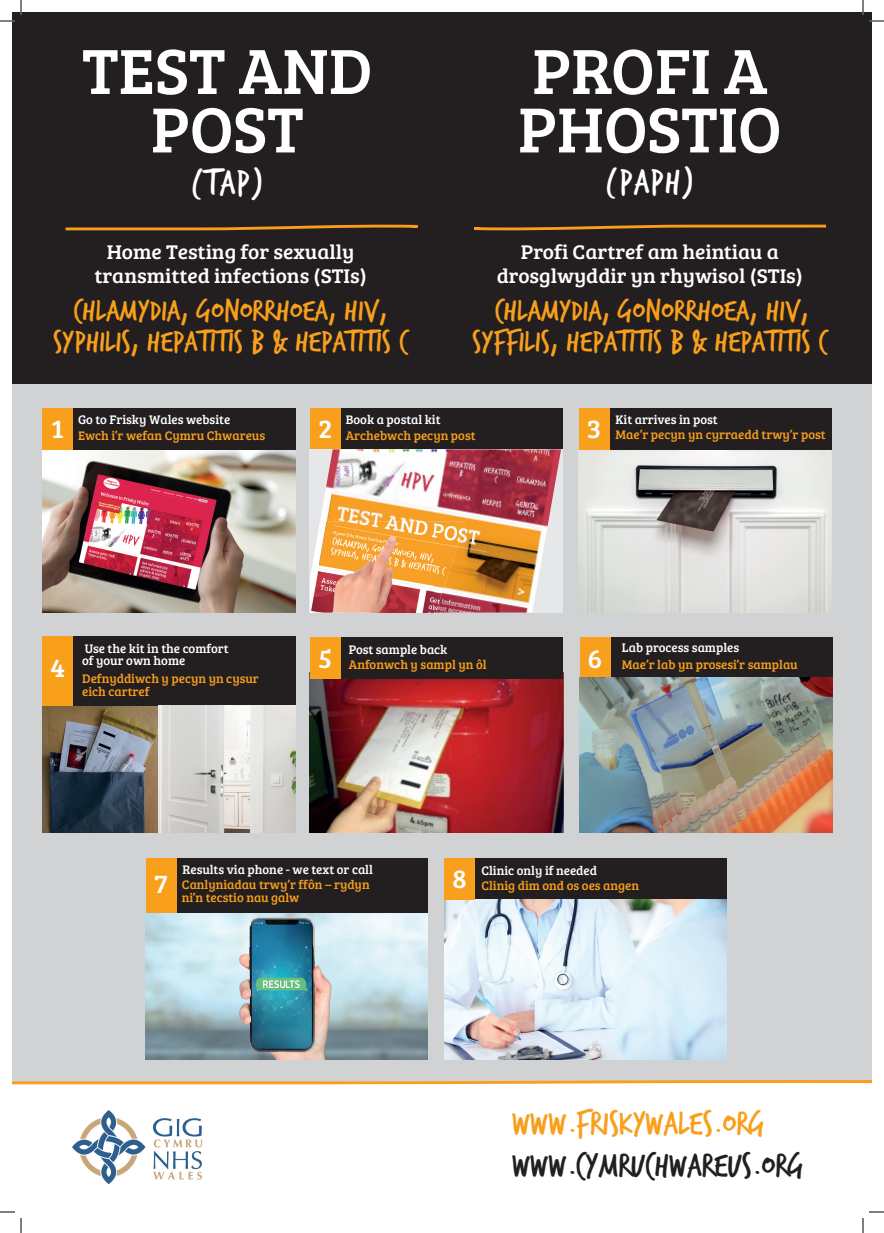
<style>
.page{position:relative;width:884px;height:1233px;background:#fff}
.page>*{position:absolute;margin:0;border:0;box-sizing:border-box;transform-origin:0 0}
.t1{font:65.8px/58.5px "Bree Serif";color:#fff}
.t2{font:38.5px "Trash Hand";letter-spacing:.03em;color:#fff}
.t3{font:36.1px "Trash Hand";color:#231f20}
.t4{font:36.1px "Trash Hand";color:#f89f1c}
.t5{font:32px/31.4px "Trash Hand";color:#f89f1c;text-align:center;scale:1.04 1}
.t6{font:26.7px "Bree Serif";color:#fff;scale:1.04 1}
.t7{font:20.5px/24.5px "Bree Serif";color:#fff;text-align:center;scale:1.04 1}
.t8{font:12.8px/12.8px "Bree Serif";color:#f89f1c}
.t9{font:12.8px/12.8px "Bree Serif";color:#fff}
.s1{color:#fff}
</style>
<div class="page">
<div style="left:12px;top:12px;width:859px;height:372px;background:#231f20"></div>
<div style="left:12px;top:384px;width:859px;height:698px;background:#d1d2d4"></div>
<img style="left:146px;top:913px;width:281px;height:146px">
<div style="left:475px;top:858px;width:251px;height:41px;background:#231f20"></div>
<img style="left:310px;top:679px;width:253px;height:153px">
<div style="left:341px;top:637px;width:222px;height:42px;background:#231f20"></div>
<div style="left:610px;top:637px;width:223px;height:55px;background:#231f20"></div>
<div style="left:176px;top:858px;width:251px;height:55px;background:#231f20"></div>
<svg style="left:65px;top:224px;width:353px;height:7px"></svg>
<svg style="left:474px;top:224px;width:353px;height:7px"></svg>
<img style="left:444px;top:899px;width:282px;height:160px">
<div style="left:310px;top:637px;width:31px;height:42px;background:#f89f1c"></div>
<div style="left:146px;top:858px;width:30px;height:55px;background:#f89f1c"></div>
<div style="left:579px;top:637px;width:31px;height:42px;background:#f89f1c"></div>
<div style="left:444px;top:858px;width:31px;height:41px;background:#f89f1c"></div>
<img style="left:42px;top:449px;width:253px;height:163px">
<div style="left:73px;top:408px;width:222px;height:41px;background:#231f20"></div>
<div style="left:42px;top:408px;width:31px;height:41px;background:#f89f1c"></div>
<img style="left:579px;top:449px;width:253px;height:163px">
<div style="left:609px;top:408px;width:223px;height:41px;background:#231f20"></div>
<div style="left:579px;top:408px;width:30px;height:41px;background:#f89f1c"></div>
<img style="left:42px;top:706px;width:116px;height:126px">
<div style="left:73px;top:636px;width:222px;height:70px;background:#231f20"></div>
<img style="left:158px;top:706px;width:137px;height:126px">
<div style="left:42px;top:636px;width:31px;height:70px;background:#f89f1c"></div>
<img style="left:579px;top:677px;width:254px;height:155px">
<svg style="left:12px;top:1080px;width:859px;height:5px"></svg>
<img style="left:72px;top:1110px;width:131px;height:73px">
<div style="left:341px;top:408px;width:222px;height:54px;background:#231f20"></div>
<div style="left:310px;top:408px;width:31px;height:41px;background:#f89f1c"></div>
<img style="left:310px;top:449px;width:251px;height:163px">
<img style="left:310px;top:521px;width:5px;height:31px">
<img style="left:310px;top:552px;width:124px;height:60px">
<img style="left:434px;top:521px;width:31px;height:91px">
<img style="left:315px;top:521px;width:119px;height:31px">
<svg style="left:0;top:1211px;width:15px;height:1px"></svg>
<svg style="left:869px;top:1211px;width:15px;height:1px"></svg>
<svg style="left:0;top:0;width:22px;height:22px"></svg>
<svg style="left:20px;top:1218px;width:2px;height:15px"></svg>
<svg style="left:862px;top:0;width:22px;height:22px"></svg>
<svg style="left:862px;top:1218px;width:2px;height:15px"></svg>
<h1 class="t1" style="left:82px;top:39px;width:292px;text-align:center">TEST AND<br>POST</h1>
<h2 class="t2" style="left:191px;top:164px;width:74px">(TAP)</h2>
<h3 class="t7" style="left:94px;top:238px;width:263px">Home Testing for sexually transmitted infections (STIs)</h3>
<h3 class="t5" style="left:53px;top:295px;width:343px">CHLAMYDIA, GONORRHOEA, HIV,<br>SYPHILIS, HEPATITIS B &amp; HEPATITIS C</h3>
<h1 class="t1" style="left:518px;top:39px;width:265px">PROFI A<br>PHOSTIO</h1>
<h2 class="t2" style="left:606px;top:162px;width:90px">(PAPH)</h2>
<h3 class="t7" style="left:497px;top:238px;width:296px">Profi Cartref am heintiau a drosglwyddir yn rhywisol (STIs)</h3>
<h3 class="t5" style="left:472px;top:295px;width:343px">CHLAMYDIA, GONORRHOEA, HIV,<br>SYFFILIS, HEPATITIS B &amp; HEPATITIS C</h3>
<p class="t8" style="left:51px;top:411px;width:215px;line-height:16.1px;text-indent:27px"><span class="s1">Go to Frisky Wales website<br></span><sup>1</sup> Ewch i’r wefan Cymru Chwareus</p>
<p class="t8" style="left:318px;top:410px;width:159px;line-height:16.6px;text-align:center"><span class="s1">Book a postal kit<br></span><sup>2</sup> Archebwch pecyn post</p>
<h3 class="t6" style="left:50px;top:648px;width:16px">4</h3>
<p class="t9" style="left:82px;top:641px;width:148px">Use the kit in the comfort of your own home</p>
<p class="t8" style="left:82px;top:672px;width:178px">Defnyddiwch y pecyn yn cysur eich cartref</p>
<h3 class="t6" style="left:318px;top:639px;width:15px">5</h3>
<p class="t9" style="left:349px;top:642px;width:100px">Post sample back</p>
<p class="t8" style="left:349px;top:657px;width:139px">Anfonwch y sampl yn ôl</p>
<h3 class="t6" style="left:587px;top:409px;width:15px">3</h3>
<p class="t9" style="left:615px;top:412px;width:104px">Kit arrives in post</p>
<p class="t8" style="left:615px;top:428px;width:212px">Mae’r pecyn yn cyrraedd trwy’r post</p>
<h3 class="t6" style="left:588px;top:639px;width:16px">6</h3>
<p class="t9" style="left:622px;top:641px;width:119px">Lab process samples</p>
<p class="t8" style="left:622px;top:657px;width:177px">Mae’r lab yn prosesi’r samplau</p>
<h3 class="t6" style="left:154px;top:864px;width:14px">7</h3>
<p class="t9" style="left:182px;top:862px;width:192px">Results via phone - we text or call</p>
<p class="t8" style="left:182px;top:878px;width:189px">Canlyniadau trwy’r ffôn – rydyn ni’n tecstio nau galw</p>
<h3 class="t6" style="left:452px;top:859px;width:16px">8</h3>
<p class="t9" style="left:481px;top:863px;width:117px">Clinic only if needed</p>
<p class="t8" style="left:481px;top:878px;width:159px">Clinig dim ond os oes angen</p>
<h3 class="t4" style="left:513px;top:1105px;width:254px">WWW.FRISKYWALES.ORG</h3>
<h3 class="t3" style="left:513px;top:1148px;width:293px">WWW.CYMRUCHWAREUS.ORG</h3>
</div>
